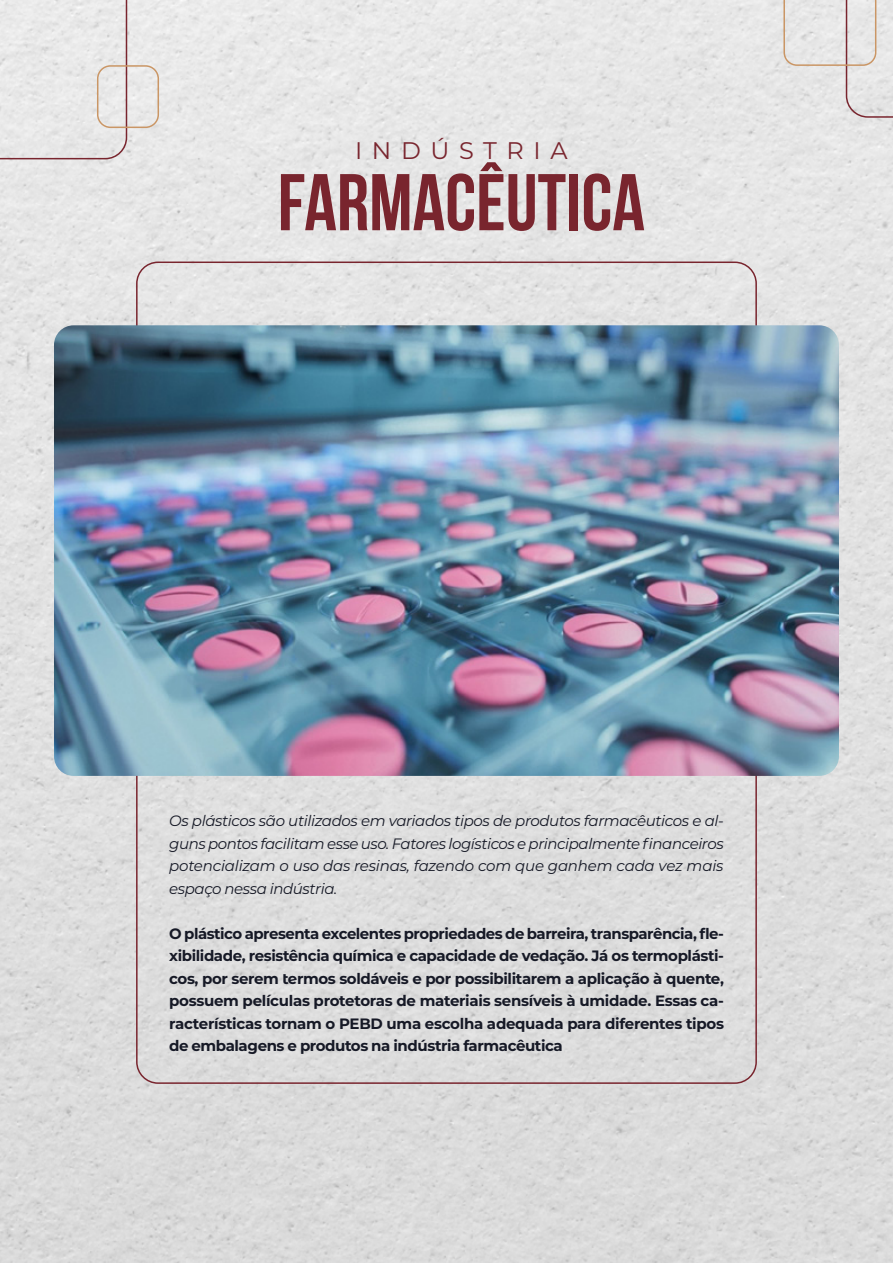
<style>
.page{position:relative;width:893px;height:1263px;background:#fff}
.page>*{position:absolute;margin:0;border:0;box-sizing:border-box;transform-origin:0 0}
.t1{font:700 80.25px "Bebas Neue";color:#79252e}
.t2{font:24px "Montserrat";letter-spacing:.4em;color:#79252e}
.t3{font:700 15px/22.5px "Montserrat";letter-spacing:-.03em;color:#161926;text-align:justify}
.t4{font:italic 15px/22.5px "Montserrat";letter-spacing:-.02em;color:#161926;text-align:justify}
</style>
<div class="page">
<img style="left:0;top:0;width:893px;height:1263px">
<img style="left:54px;top:325px;width:785px;height:451px">
<div style="left:0;top:0;width:127px;height:159px;background:#e9e9e9"></div>
<div style="left:97px;top:65px;width:62px;height:63px;border:2px solid #ca9665;border-radius:13px"></div>
<svg style="left:783px;top:0;width:110px;height:118px;background:#e3e1df"></svg>
<h2 class="t2" style="left:355px;top:134px;width:214px">INDÚSTRIA</h2>
<h1 class="t1" style="left:278px;top:158px;width:369px">FARMACÊUTICA</h1>
<p class="t4" style="left:169px;top:809px;width:556px">Os plásticos são utilizados em variados tipos de produtos farmacêuticos e al&shy;guns pontos facilitam esse uso. Fatores logísticos e principalmente financeiros potencializam o uso das resinas, fazendo com que ganhem cada vez mais espaço nessa indústria.</p>
<p class="t3" style="left:169px;top:921px;width:556px">O plástico apresenta excelentes propriedades de barreira, transparência, fle&shy;xibilidade, resistência química e capacidade de vedação. Já os termoplásti&shy;cos, por serem termos soldáveis e por possibilitarem a aplicação à quente, possuem películas protetoras de materiais sensíveis à umidade. Essas ca&shy;racterísticas tornam o PEBD uma escolha adequada para diferentes tipos de embalagens e produtos na indústria farmacêutica</p>
</div>
